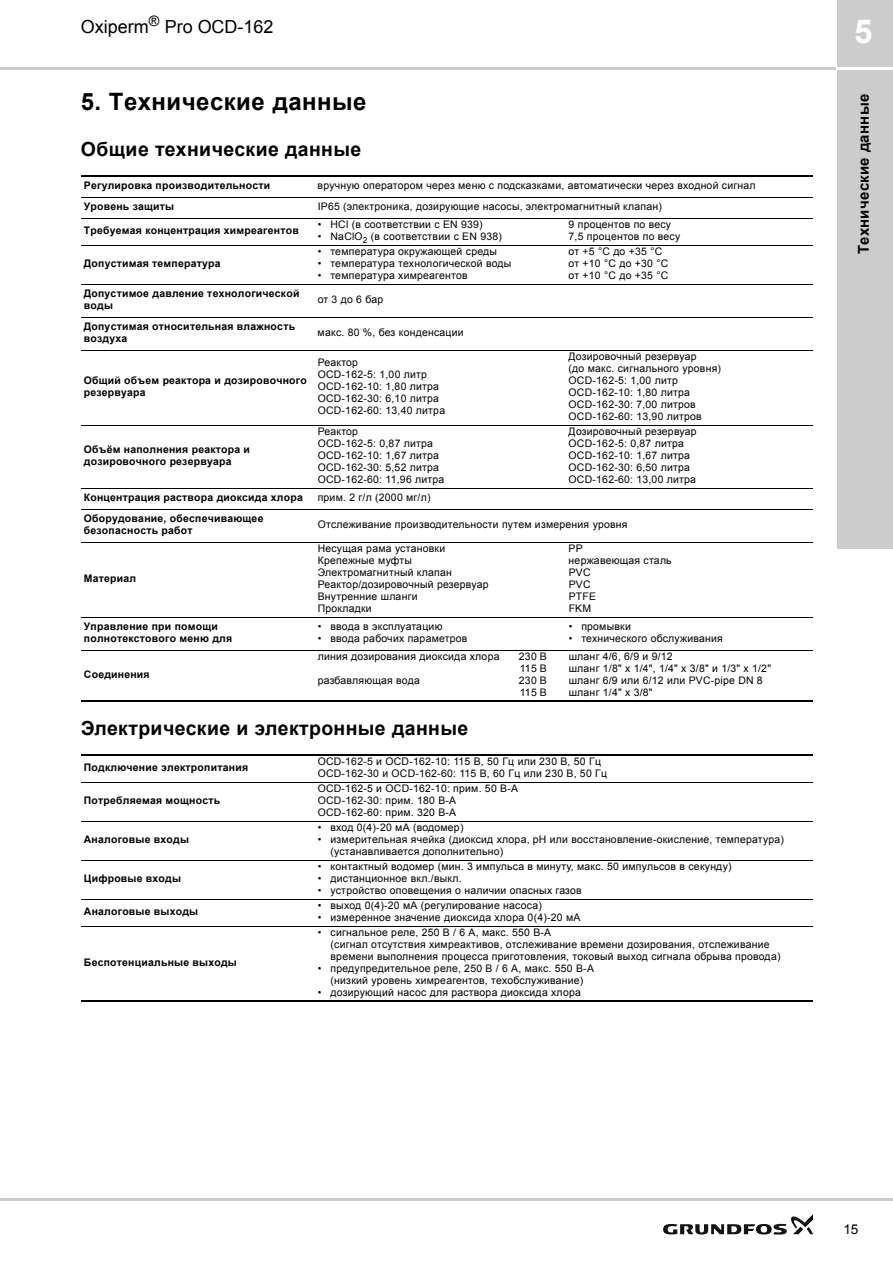
<style>
.page{position:relative;width:893px;height:1263px;background:#fff}
.page>*{position:absolute;margin:0;border:0;box-sizing:border-box;transform-origin:0 0}
.t1{font:700 33px "Arial";color:#fff}
.t2{font:700 24px "Arial";letter-spacing:.02em;color:#000}
.t3{font:700 19.5px "Arial";letter-spacing:.02em;color:#000}
.t4{font:18px "Arial";color:#000}
.t5{font:700 15px "Arial";letter-spacing:.02em;color:#000}
.t6{font:13.5px "Arial";color:#000}
.t7{font:10.5px/12px "Arial";letter-spacing:.02em;color:#000}
.t8{font:700 10.5px/12px "Arial";letter-spacing:.02em;color:#000}
</style>
<div class="page">
<hr style="left:0;top:67px;width:893px;height:3px;background:#ccc">
<div style="left:838px;top:0;width:55px;height:548px;background:#ccc"></div>
<svg style="left:663px;top:1214px;width:150px;height:20px"></svg>
<hr style="left:0;top:1198px;width:893px;height:3px;background:#ccc">
<hr style="left:838px;top:67px;width:55px;height:3px;background:#fff">
<hr style="left:81px;top:175px;width:731px;height:2px;background:#000">
<hr style="left:81px;top:197px;width:731px;height:1px;background:#000">
<hr style="left:81px;top:218px;width:731px;height:1px;background:#000">
<hr style="left:81px;top:245px;width:731px;height:1px;background:#000">
<hr style="left:81px;top:284px;width:731px;height:1px;background:#000">
<hr style="left:81px;top:317px;width:731px;height:1px;background:#000">
<hr style="left:81px;top:350px;width:731px;height:1px;background:#000">
<hr style="left:81px;top:425px;width:731px;height:1px;background:#000">
<hr style="left:81px;top:488px;width:731px;height:1px;background:#000">
<hr style="left:81px;top:509px;width:731px;height:1px;background:#000">
<hr style="left:81px;top:542px;width:731px;height:1px;background:#000">
<hr style="left:81px;top:617px;width:731px;height:1px;background:#000">
<hr style="left:81px;top:650px;width:731px;height:1px;background:#000">
<hr style="left:81px;top:700px;width:731px;height:2px;background:#000">
<hr style="left:81px;top:754px;width:731px;height:2px;background:#000">
<hr style="left:81px;top:782px;width:731px;height:1px;background:#000">
<hr style="left:81px;top:821px;width:731px;height:1px;background:#000">
<hr style="left:81px;top:860px;width:731px;height:1px;background:#000">
<hr style="left:81px;top:899px;width:731px;height:1px;background:#000">
<hr style="left:81px;top:926px;width:731px;height:1px;background:#000">
<hr style="left:81px;top:1000px;width:731px;height:2px;background:#000">
<h3 class="t4" style="left:81px;top:15px;width:194px">Oxiperm<sup>®</sup> Pro OCD-162</h3>
<h1 class="t1" style="left:854px;top:10px;width:20px">5</h1>
<h2 class="t2" style="left:81px;top:85px;width:287px">5. Технические данные</h2>
<h3 class="t3" style="left:81px;top:136px;width:282px">Общие технические данные</h3>
<p class="t8" style="left:84px;top:180px;width:188px">Регулировка производительности</p>
<p class="t7" style="left:318px;top:179px;width:439px">вручную оператором через меню с подсказками, автоматически через входной сигнал</p>
<p class="t8" style="left:84px;top:201px;width:92px">Уровень защиты</p>
<p class="t7" style="left:318px;top:200px;width:346px">IP65 (электроника, дозирующие насосы, электромагнитный клапан)</p>
<p class="t8" style="left:84px;top:225px;width:216px">Требуемая концентрация химреагентов</p>
<p class="t7" style="left:318px;top:218px;width:167px">• HCl (в соответствии с EN 939)</p>
<p class="t7" style="left:318px;top:230px;width:186px">• NaClO<sub>2</sub> (в соответствии с EN 938)</p>
<p class="t7" style="left:569px;top:218px;width:113px">9 процентов по весу<br>7,5 процентов по весу</p>
<p class="t8" style="left:84px;top:258px;width:138px">Допустимая температура</p>
<p class="t7" style="left:318px;top:245px;width:181px">• температура окружающей среды</p>
<p class="t7" style="left:318px;top:257px;width:195px">• температура технологической воды</p>
<p class="t7" style="left:318px;top:269px;width:151px">• температура химреагентов</p>
<p class="t7" style="left:569px;top:245px;width:101px">от +5 °C до +35 °C от +10 °C до +30 °C от +10 °C до +35 °C</p>
<p class="t8" style="left:84px;top:288px;width:217px">Допустимое давление технологической воды</p>
<p class="t7" style="left:318px;top:293px;width:67px">от 3 до 6 бар</p>
<p class="t8" style="left:84px;top:321px;width:213px">Допустимая относительная влажность воздуха</p>
<p class="t7" style="left:318px;top:326px;width:148px">макс. 80 %, без конденсации</p>
<p class="t8" style="left:84px;top:375px;width:224px">Общий объем реактора и дозировочного резервуара</p>
<p class="t7" style="left:318px;top:356px;width:129px">Реактор<br>OCD-162-5: 1,00 литр<br>OCD-162-10: 1,80 литра<br>OCD-162-30: 6,10 литра<br>OCD-162-60: 13,40 литра</p>
<p class="t7" style="left:569px;top:350px;width:154px">Дозировочный резервуар<br>(до макс. сигнального уровня)<br>OCD-162-5: 1,00 литр<br>OCD-162-10: 1,80 литра<br>OCD-162-30: 7,00 литров<br>OCD-162-60: 13,90 литров</p>
<p class="t8" style="left:84px;top:444px;width:168px">Объём наполнения реактора и дозировочного резервуара</p>
<p class="t7" style="left:318px;top:425px;width:128px">Реактор<br>OCD-162-5: 0,87 литра<br>OCD-162-10: 1,67 литра<br>OCD-162-30: 5,52 литра<br>OCD-162-60: 11,96 литра</p>
<p class="t7" style="left:569px;top:425px;width:130px">Дозировочный резервуар<br>OCD-162-5: 0,87 литра<br>OCD-162-10: 1,67 литра<br>OCD-162-30: 6,50 литра<br>OCD-162-60: 13,00 литра</p>
<p class="t8" style="left:84px;top:492px;width:221px">Концентрация раствора диоксида хлора</p>
<p class="t7" style="left:318px;top:492px;width:114px">прим. 2 г/л (2000 мг/л)</p>
<p class="t8" style="left:84px;top:513px;width:181px">Оборудование, обеспечивающее безопасность работ</p>
<p class="t7" style="left:318px;top:519px;width:311px">Отслеживание производительности путем измерения уровня</p>
<p class="t8" style="left:84px;top:573px;width:54px">Материал</p>
<p class="t7" style="left:318px;top:543px;width:172px">Несущая рама установки<br>Крепежные муфты<br>Электромагнитный клапан<br>Реактор/дозировочный резервуар<br>Внутренние шланги<br>Прокладки</p>
<p class="t7" style="left:569px;top:543px;width:105px">PP<br>нержавеющая сталь<br>PVC<br>PVC<br>PTFE<br>FKM</p>
<p class="t8" style="left:84px;top:621px;width:150px">Управление при помощи полнотекстового меню для</p>
<p class="t7" style="left:318px;top:621px;width:126px">• ввода в эксплуатацию</p>
<p class="t7" style="left:318px;top:633px;width:151px">• ввода рабочих параметров</p>
<p class="t8" style="left:84px;top:669px;width:67px">Соединения</p>
<p class="t7" style="left:318px;top:651px;width:183px">линия дозирования диоксида хлора</p>
<p class="t7" style="left:519px;top:651px;width:30px">230 В<br>115 В</p>
<p class="t7" style="left:318px;top:675px;width:104px">разбавляющая вода</p>
<p class="t7" style="left:519px;top:675px;width:30px">230 В<br>115 В</p>
<h3 class="t3" style="left:81px;top:715px;width:389px">Электрические и электронные данные</h3>
<p class="t7" style="left:569px;top:621px;width:64px">• промывки</p>
<p class="t7" style="left:569px;top:633px;width:156px">• технического обслуживания</p>
<p class="t7" style="left:569px;top:651px;width:204px">шланг 4/6, 6/9 и 9/12<br>шланг 1/8" x 1/4", 1/4" x 3/8" и 1/3" x 1/2" шланг 6/9 или 6/12 или PVC-pipe DN 8 шланг 1/4" x 3/8"</p>
<p class="t8" style="left:84px;top:762px;width:166px">Подключение электропитания</p>
<p class="t7" style="left:318px;top:755px;width:291px">OCD-162-5 и OCD-162-10: 115 В, 50 Гц или 230 В, 50 Гц<br>OCD-162-30 и OCD-162-60: 115 В, 60 Гц или 230 В, 50 Гц</p>
<p class="t8" style="left:84px;top:795px;width:138px">Потребляемая мощность</p>
<p class="t7" style="left:318px;top:782px;width:202px">OCD-162-5 и OCD-162-10: прим. 50 В-А<br>OCD-162-30: прим. 180 В-А<br>OCD-162-60: прим. 320 В-А</p>
<p class="t8" style="left:84px;top:834px;width:107px">Аналоговые входы</p>
<p class="t7" style="left:318px;top:822px;width:147px">• вход 0(4)-20 мA (водомер)</p>
<p class="t7" style="left:330px;top:833px;width:455px;text-indent:-13px">• измерительная ячейка (диоксид хлора, pH или восстановление-окисление, температура) (устанавливается дополнительно)</p>
<p class="t8" style="left:84px;top:873px;width:99px">Цифровые входы</p>
<p class="t8" style="left:84px;top:906px;width:116px">Аналоговые выходы</p>
<p class="t8" style="left:84px;top:957px;width:154px">Беспотенциальные выходы</p>
<p class="t7" style="left:318px;top:860px;width:415px">• контактный водомер (мин. 3 импульса в минуту, макс. 50 импульсов в секунду)</p>
<p class="t7" style="left:318px;top:872px;width:146px">• дистанционное вкл./выкл.</p>
<p class="t7" style="left:318px;top:885px;width:266px">• устройство оповещения о наличии опасных газов</p>
<p class="t7" style="left:318px;top:899px;width:226px">• выход 0(4)-20 мA (регулирование насоса)</p>
<p class="t7" style="left:318px;top:912px;width:264px">• измеренное значение диоксида хлора 0(4)-20 мA</p>
<p class="t7" style="left:331px;top:926px;width:451px;text-indent:-13px">• сигнальное реле, 250 В / 6 A, макс. 550 В-А<br>(сигнал отсутствия химреактивов, отслеживание времени дозирования, отслеживание времени выполнения процесса приготовления, токовый выход сигнала обрыва провода)</p>
<p class="t7" style="left:318px;top:962px;width:278px;text-align:center">• предупредительное реле, 250 В / 6 A, макс. 550 В-A (низкий уровень химреагентов, техобслуживание)</p>
<p class="t7" style="left:318px;top:986px;width:265px">• дозирующий насос для раствора диоксида хлора</p>
<h3 class="t5" style="left:854px;top:254px;width:161px;rotate:-90deg">Технические данные</h3>
<p class="t6" style="left:843px;top:1220px;width:16px">15</p>
</div>
